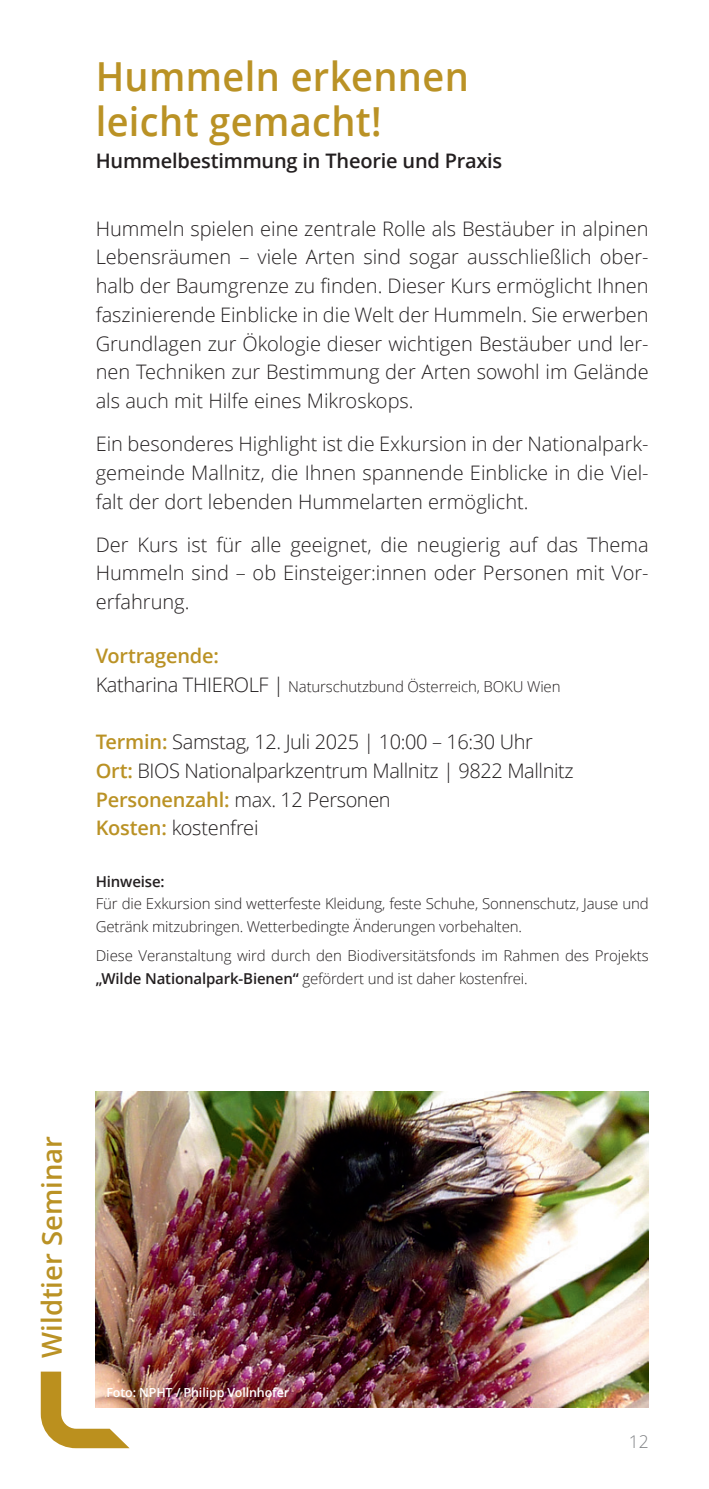
<style>
.page{position:relative;width:709px;height:1489px;background:#fff}
.page>*{position:absolute;margin:0;border:0;box-sizing:border-box;transform-origin:0 0}
.t1{font:600 40px/45px "Open Sans";letter-spacing:.01em;color:#ba9225;scale:.95 1}
.t2{font:600 27.5px "Open Sans";color:#ba9225}
.t3{font:300 20px/28.8px "Open Sans";color:#231f20;text-align:justify}
.t4{font:300 20px/28.8px "Open Sans";letter-spacing:-.02em;color:#231f20}
.t5{font:600 20px "Open Sans";letter-spacing:-.01em;color:#231f20}
.t6{font:600 20px "Open Sans";letter-spacing:-.01em;color:#ba9225}
.t7{font:300 17.5px "Open Sans";color:#808285}
.t8{font:300 15px/22.5px "Open Sans";letter-spacing:-.01em;color:#231f20}
.t9{font:600 15px "Open Sans";letter-spacing:-.01em;color:#231f20}
.t10{font:600 12.5px "Open Sans";letter-spacing:-.01em;color:#fff}
.s1{font-size:20px}
.s2{font-weight:600;color:#ba9225}
.s3{font-weight:600}
</style>
<div class="page">
<svg style="left:41px;top:1371px;width:89px;height:76px"></svg>
<img style="left:96px;top:1091px;width:552px;height:316px">
<h1 class="t1" style="left:96px;top:53px;width:394px">Hummeln erkennen leicht gemacht!</h1>
<p class="t5" style="left:96px;top:147px;width:408px">Hummelbestimmung in Theorie und Praxis</p>
<p class="t3" style="left:96px;top:213px;width:554px">Hummeln spielen eine zentrale Rolle als Bestäuber in alpinen Lebensräumen – viele Arten sind sogar ausschließlich ober&shy;halb der Baumgrenze zu finden. Dieser Kurs ermöglicht Ihnen faszinierende Einblicke in die Welt der Hummeln. Sie erwerben Grundlagen zur Ökologie dieser wichtigen Bestäuber und ler&shy;nen Techniken zur Bestimmung der Arten sowohl im Gelände als auch mit Hilfe eines Mikroskops.</p>
<p class="t3" style="left:96px;top:429px;width:554px">Ein besonderes Highlight ist die Exkursion in der Nationalpark&shy;gemeinde Mallnitz, die Ihnen spannende Einblicke in die Viel&shy;falt der dort lebenden Hummelarten ermöglicht.</p>
<p class="t3" style="left:96px;top:529px;width:554px">Der Kurs ist für alle geeignet, die neugierig auf das Thema Hummeln sind – ob Einsteiger:innen oder Personen mit Vor&shy;erfahrung.</p>
<p class="t6" style="left:96px;top:641px;width:125px">Vortragende:</p>
<p class="t8" style="left:96px;top:674px;width:466px"><span class="s1">Katharina THIEROLF |</span> Naturschutzbund Österreich, BOKU Wien</p>
<p class="t4" style="left:96px;top:727px;width:479px"><span class="s2">Termin:</span> Samstag, 12. Juli 2025 | 10:00 – 16:30 Uhr <span class="s2">Ort:</span> BIOS Nationalparkzentrum Mallnitz | 9822 Mallnitz <span class="s2">Personenzahl:</span> max. 12 Personen<br><span class="s2">Kosten:</span> kostenfrei</p>
<p class="t9" style="left:96px;top:871px;width:70px">Hinweise:</p>
<p class="t8" style="left:96px;top:892px;width:554px">Für die Exkursion sind wetterfeste Kleidung, feste Schuhe, Sonnenschutz, Jause und<br>Getränk mitzubringen. Wetterbedingte Änderungen vorbehalten.</p>
<p class="t8" style="left:96px;top:944px;width:554px">Diese Veranstaltung wird durch den Biodiversitätsfonds im Rahmen des Projekts <span class="s3">„Wilde Nationalpark-Bienen“</span> gefördert und ist daher kostenfrei.</p>
<h2 class="t2" style="left:33px;top:1357px;width:224px;rotate:-90deg">Wildtier Seminar</h2>
<p class="t10" style="left:106px;top:1383px;width:184px">Foto: NPHT / Philipp Vollnhofer</p>
<p class="t7" style="left:628px;top:1429px;width:21px">12</p>
</div>
